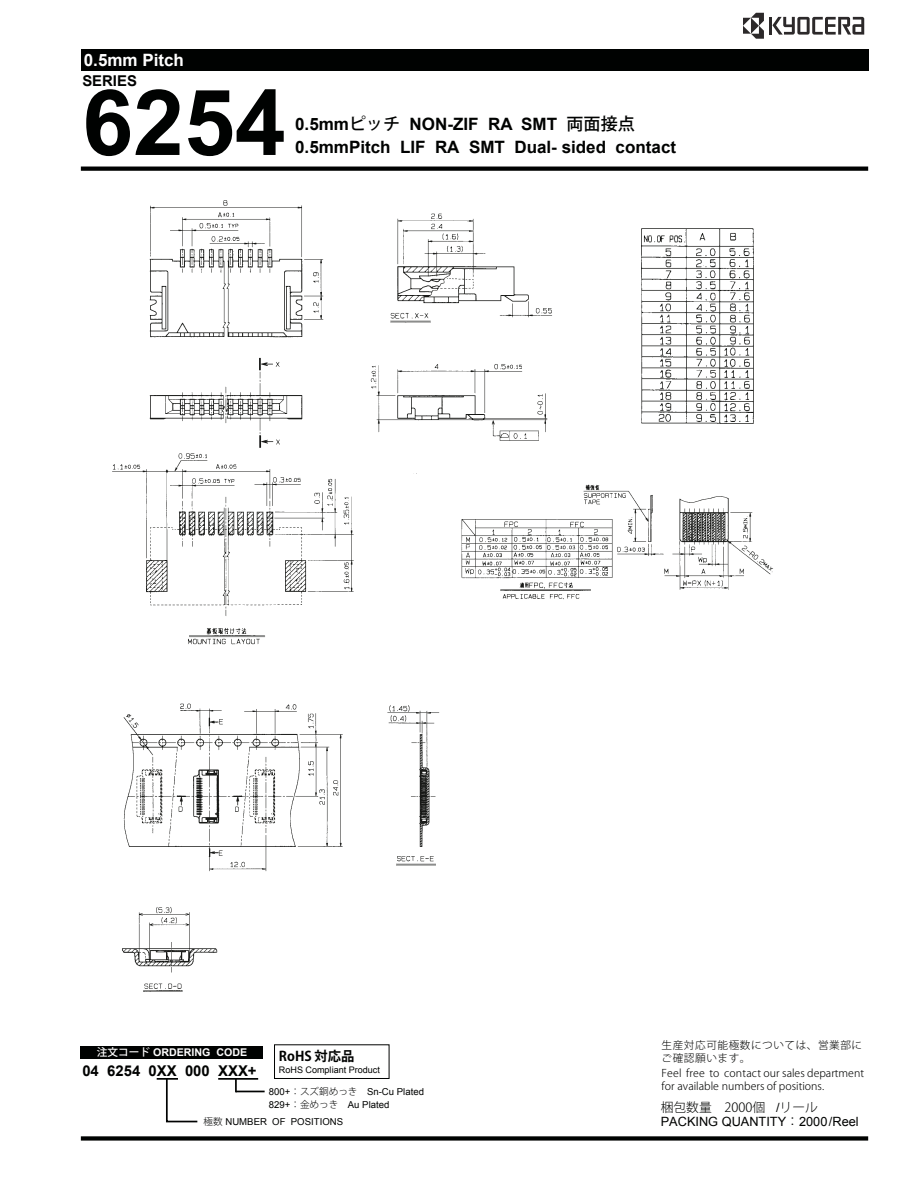
<style>
.page{position:relative;width:915px;height:1191px;background:#fff}
.page>*{position:absolute;margin:0;border:0;box-sizing:border-box;transform-origin:0 0}
.t1{font:700 91.35px "Arial";color:#000201}
.t2{font:700 16.95px/23.4px "Arial";color:#000201}
.t3{font:700 16.95px "Arial";color:#fff}
.t4{font:700 14.85px "Arial";color:#000201}
.t5{font:13.35px "Koz Go Pro Bold 90 pv RKSJ H";color:#000201}
.t6{font:12.75px "Arial";color:#000201}
.t7{font:12.75px "Koz Go Pro Light 90 pv RKSJ H";color:#000201}
.t8{font:10.65px/12.8px "Koz Go Pro Light 90 pv RKSJ H";color:#000201}
.t9{font:10.65px/12.8px "Koz Go Pro Light 90 pv RKSJ H";letter-spacing:.05em;color:#000201}
.t10{font:700 10.65px "Arial";color:#fff}
.t11{font:9.6px/12.5px "Arial";color:#000201}
.t12{font:9px "Arial";color:#000201}
.s1{font-family:"Koz Go Pro Medium 90 pv RKSJ H";font-weight:400}
.s2{font-family:"Koz Go Pro Light 90 pv RKSJ H"}
.s3{font-family:"Arial"}
</style>
<div class="page">
<div style="left:81px;top:1046px;width:182px;height:12px;background:#000201"></div>
<hr style="left:236px;top:1090px;width:28px;height:2px;background:#000201">
<svg style="left:235px;top:1079px;width:2px;height:13px"></svg>
<hr style="left:218px;top:1078px;width:40px;height:1px;background:#000201">
<svg style="left:157px;top:1078px;width:41px;height:45px"></svg>
<svg style="left:81px;top:1136px;width:786px;height:4px;background:#151716"></svg>
<div style="left:81px;top:166px;width:786px;height:5px;background:#000201"></div>
<img style="left:112px;top:200px;width:440px;height:445px">
<img style="left:452px;top:480px;width:321px;height:126px">
<img style="left:641px;top:228px;width:113px;height:196px">
<img style="left:122px;top:703px;width:318px;height:289px">
<div style="left:378px;top:768px;width:41px;height:11px;background:#fff"></div>
<div style="left:378px;top:814px;width:41px;height:11px;background:#fff"></div>
<div style="left:368px;top:771px;width:32px;height:46px;background:#fff"></div>
<div style="left:81px;top:50px;width:786px;height:21px;background:#000201"></div>
<hr style="left:769px;top:17px;width:3px;height:18px;background:#2c292a">
<svg style="left:772px;top:17px;width:91px;height:18px"></svg>
<svg style="left:743px;top:13px;width:20px;height:26px"></svg>
<h2 class="t3" style="left:84px;top:50px;width:102px">0.5mm Pitch</h2>
<h3 class="t4" style="left:82px;top:72px;width:56px">SERIES</h3>
<h1 class="t1" style="left:82px;top:70px;width:205px">6254</h1>
<h2 class="t2" style="left:295px;top:112px;width:382px">0.5mm<span class="s1">ピッチ</span> NON-ZIF RA SMT <span class="s1">両面接点<br></span>0.5mmPitch LIF RA SMT Dual- sided contact</h2>
<p class="t10" style="left:97px;top:1046px;width:152px"><span class="s1">注文コード</span> ORDERING CODE</p>
<h3 class="t4" style="left:82px;top:1061px;width:176px">04 6254 0XX 000 XXX+</h3>
<p class="t5" style="left:279px;top:1047px;width:77px">RoHS 対応品</p>
<p class="t12" style="left:279px;top:1066px;width:102px">RoHS Compliant Product</p>
<p class="t11" style="left:269px;top:1086px;width:156px">800+<span class="s2">：スズ銅めっき</span> Sn-Cu Plated<br>829+<span class="s2">：金めっき</span> Au Plated</p>
<p class="t11" style="left:203px;top:1116px;width:141px"><span class="s2">極数</span> NUMBER OF POSITIONS</p>
<p class="t9" style="left:661px;top:1039px;width:202px">生産対応可能極数については、営業部にご確認願います。</p>
<p class="t8" style="left:661px;top:1066px;width:204px">Feel free to contact our sales department for available numbers of positions.</p>
<p class="t7" style="left:660px;top:1099px;width:159px">梱包数量 2000個 <span class="s3">/</span>リール</p>
<p class="t6" style="left:660px;top:1116px;width:199px">PACKING QUANTITY<span class="s2">：</span>2000/Reel</p>
</div>
